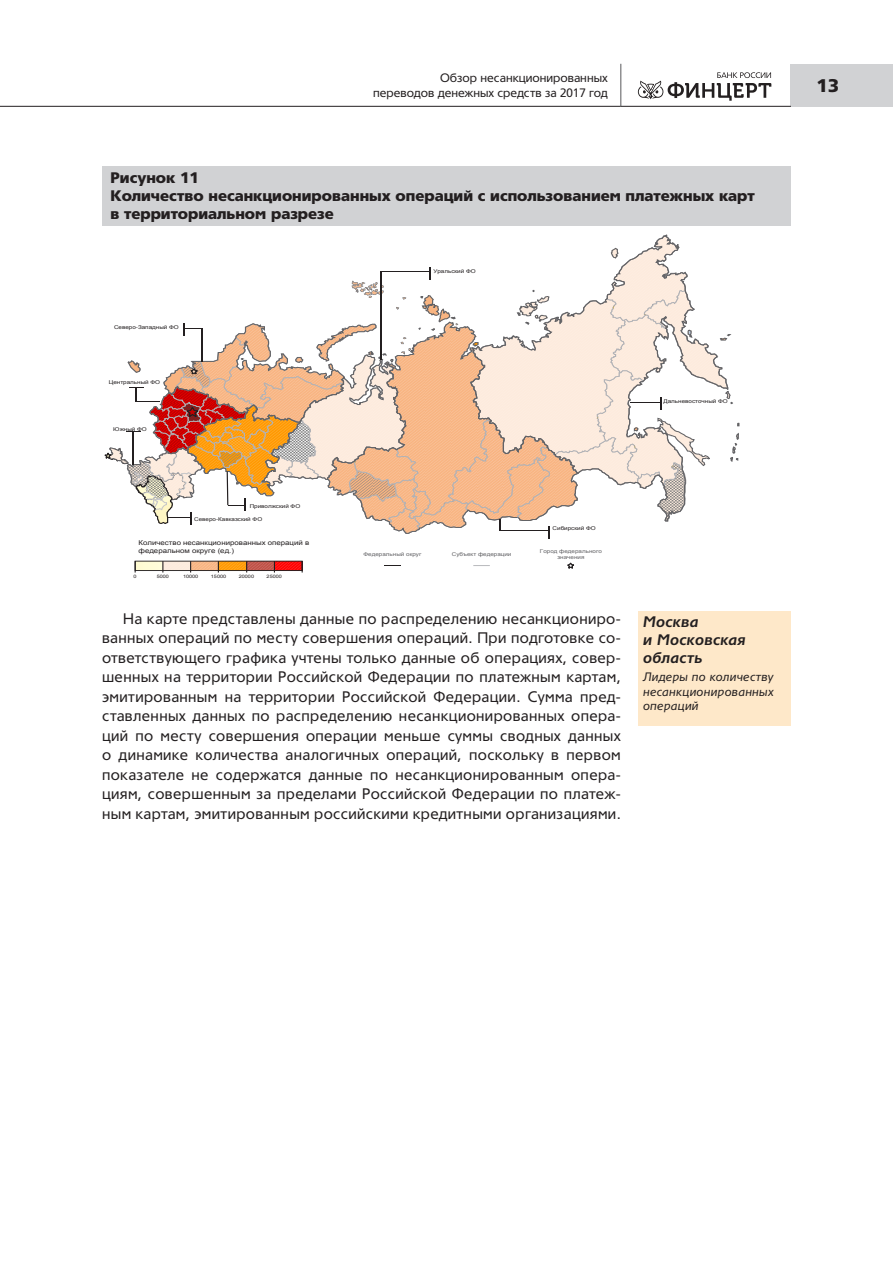
<style>
.page{position:relative;width:893px;height:1263px;background:#fff}
.page>*{position:absolute;margin:0;border:0;box-sizing:border-box;transform-origin:0 0}
.t1{font:18px "Tornado Black C";color:#231f20}
.t2{font:15px/19.5px "Tornado C";letter-spacing:.025em;color:#231f20;text-align:justify}
.t3{font:15px/18px "Tornado Black C";color:#231f20}
.t4{font:italic 700 15px/18px "Tornado C";letter-spacing:.025em;color:#231f20}
.t5{font:12px/14.4px "Tornado C";color:#231f20;text-align:right}
.t6{font:italic 12px/14.4px "Tornado C";letter-spacing:.025em;color:#231f20;text-align:justify}
.t7{font:6.6px/7.9px "Arial";color:#231f20;scale:1.19 1}
.t8{font:5.25px "Arial";color:#231f20;scale:1.19 1}
.t9{font:5.25px/6.3px "Arial";color:#636366;text-align:center;scale:1.19 1}
.t10{font:4.65px "Arial";color:#231f20;scale:1.19 1}
.s1{font-style:inherit}
</style>
<div class="page">
<div style="left:791px;top:64px;width:102px;height:42px;background:#d1d2d4"></div>
<hr style="left:620px;top:64px;width:1px;height:42px;background:#57585a">
<hr style="left:0;top:106px;width:621px;height:1px;background:#231f20">
<hr style="left:621px;top:106px;width:170px;height:1px;background:#231f20">
<svg style="left:638px;top:72px;width:133px;height:29px"></svg>
<div style="left:102px;top:166px;width:689px;height:59px;background:#d1d2d4"></div>
<svg style="left:567px;top:562px;width:7px;height:7px"></svg>
<svg style="left:384px;top:565px;width:17px;height:1px"></svg>
<svg style="left:473px;top:565px;width:17px;height:1px"></svg>
<svg style="left:104px;top:235px;width:636px;height:304px"></svg>
<hr style="left:133px;top:432px;width:1px;height:33px;background:#231f20">
<div style="left:135px;top:561px;width:29px;height:9px;background:#fffcd6"></div>
<div style="left:191px;top:561px;width:27px;height:9px;background:#f8b888"></div>
<div style="left:163px;top:561px;width:28px;height:9px;background:#fdebde"></div>
<svg style="left:219px;top:563px;width:27px;height:6px"></svg>
<svg style="left:247px;top:563px;width:27px;height:6px"></svg>
<svg style="left:275px;top:563px;width:25px;height:6px"></svg>
<div style="left:135px;top:561px;width:167px;height:10px;border:1px solid #231f20"></div>
<div style="left:639px;top:611px;width:152px;height:115px;background:#fee8c9"></div>
<p class="t5" style="left:373px;top:71px;width:236px">Обзор несанкционированных<br>переводов денежных средств за 2017 год</p>
<p class="t1" style="left:816px;top:75px;width:24px">13</p>
<p class="t3" style="left:111px;top:169px;width:646px">Рисунок 11<br>Количество несанкционированных операций с использованием платежных карт в территориальном разрезе</p>
<p class="t8" style="left:114px;top:323px;width:56px">Северо<span class="s1">-</span>Западный ФО</p>
<p class="t8" style="left:109px;top:379px;width:45px">Центральный ФО</p>
<p class="t8" style="left:113px;top:425px;width:30px">Южный ФО</p>
<p class="t8" style="left:250px;top:503px;width:44px">Приволжский ФО</p>
<p class="t8" style="left:194px;top:515px;width:59px">Северо<span class="s1">-</span>Кавказский ФО</p>
<p class="t7" style="left:139px;top:538px;width:145px">Количество несанкционированных операций в федеральном округе <span class="s1">(</span>ед<span class="s1">.)</span></p>
<p class="t8" style="left:433px;top:267px;width:37px">Уральский ФО</p>
<p class="t8" style="left:553px;top:524px;width:38px">Сибирский ФО</p>
<p class="t9" style="left:363px;top:551px;width:50px">Федеральный округ</p>
<p class="t9" style="left:452px;top:551px;width:52px">Субъект федерации</p>
<p class="t9" style="left:540px;top:548px;width:54px">Город федерального значения</p>
<p class="t8" style="left:663px;top:398px;width:56px">Дальневосточный ФО</p>
<p class="t10" style="left:133px;top:573px;width:4px">0</p>
<p class="t10" style="left:157px;top:573px;width:12px">5000</p>
<p class="t10" style="left:183px;top:573px;width:14px">10000</p>
<p class="t10" style="left:211px;top:573px;width:14px">15000</p>
<p class="t10" style="left:239px;top:573px;width:14px">20000</p>
<p class="t10" style="left:267px;top:573px;width:14px">25000</p>
<p class="t2" style="left:102px;top:609px;width:520px;text-indent:21px">На карте представлены данные по распределению несанкциониро‑ ванных операций по месту совершения операций. При подготовке со‑ ответствующего графика учтены только данные об операциях, совер‑ шенных на территории Российской Федерации по платежным картам, эмитированным на территории Российской Федерации. Сумма пред‑ ставленных данных по распределению несанкционированных опера‑ ций по месту совершения операции меньше суммы сводных данных о динамике количества аналогичных операций, поскольку в первом показателе не содержатся данные по несанкционированным опера‑ циям, совершенным за пределами Российской Федерации по платеж‑ ным картам, эмитированным российскими кредитными организациями.</p>
<p class="t4" style="left:643px;top:613px;width:104px">Москва<br>и Московская область</p>
<p class="t6" style="left:643px;top:670px;width:132px">Лидеры по количеству несанкционированных операций</p>
</div>
